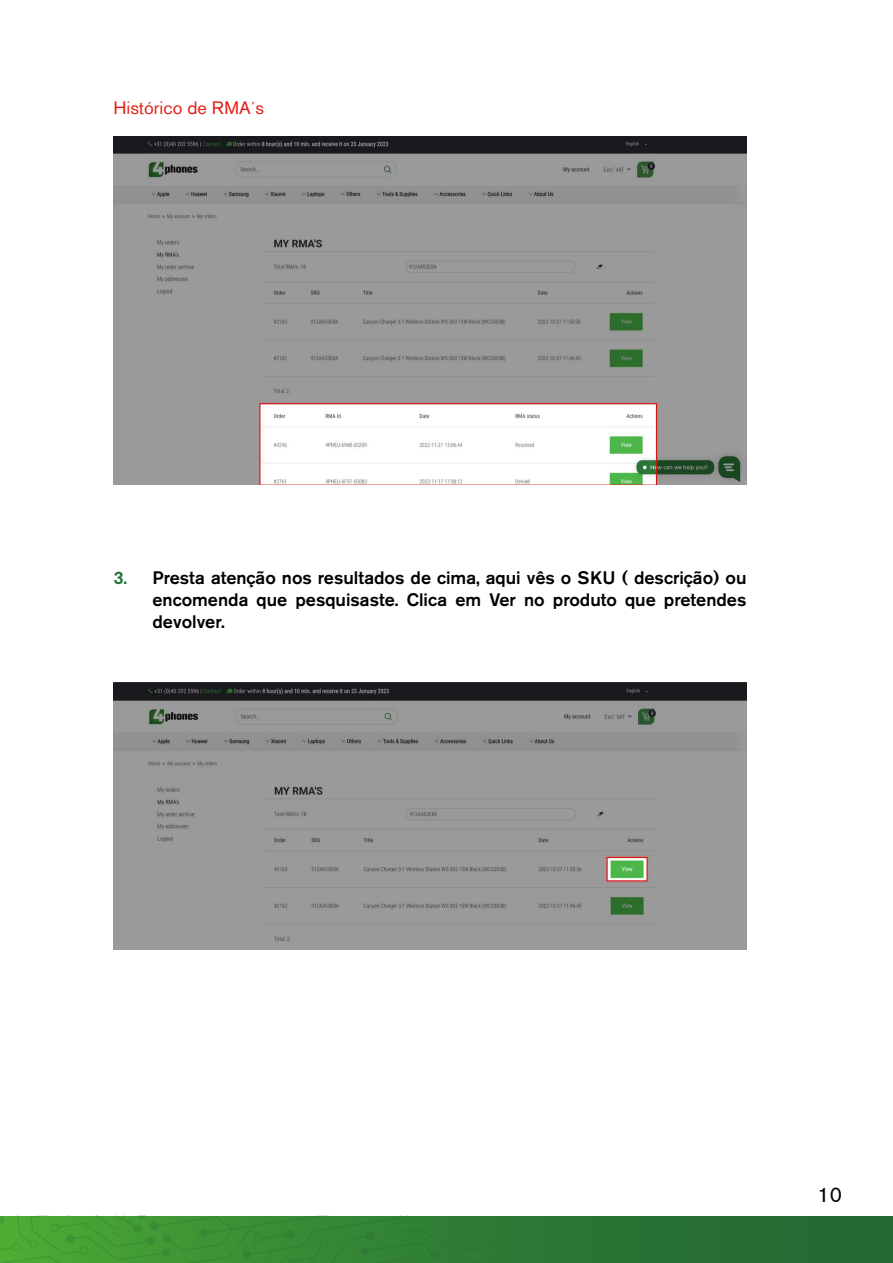
<style>
.page{position:relative;width:893px;height:1263px;background:#fff}
.page>*{position:absolute;margin:0;border:0;box-sizing:border-box;transform-origin:0 0}
.t1{font:21px "Akzidenz Grotesk BE";color:#000}
.t2{font:500 18px/21.6px "Akzidenz Grotesk BE";color:#000;text-align:justify}
.t3{font:18px "Akzidenz Grotesk BE";color:#e41f14}
.s1{color:#21723a}
</style>
<div class="page">
<div style="left:1px;top:1216px;width:892px;height:47px;background:#266e33"></div>
<svg style="left:0;top:1216px;width:551px;height:47px"></svg>
<img style="left:113px;top:137px;width:633px;height:348px">
<img style="left:113px;top:683px;width:633px;height:267px">
<p class="t3" style="left:113px;top:97px;width:152px">Histórico de RMA´s</p>
<p class="t2" style="left:152px;top:567px;width:596px;text-indent:-39px"><span class="s1">3.</span> Presta atenção nos resultados de cima, aqui vês o SKU ( descrição) ou encomenda que pesquisaste. Clica em Ver no produto que pretendes devolver.</p>
<p class="t1" style="left:818px;top:1182px;width:26px">10</p>
</div>
